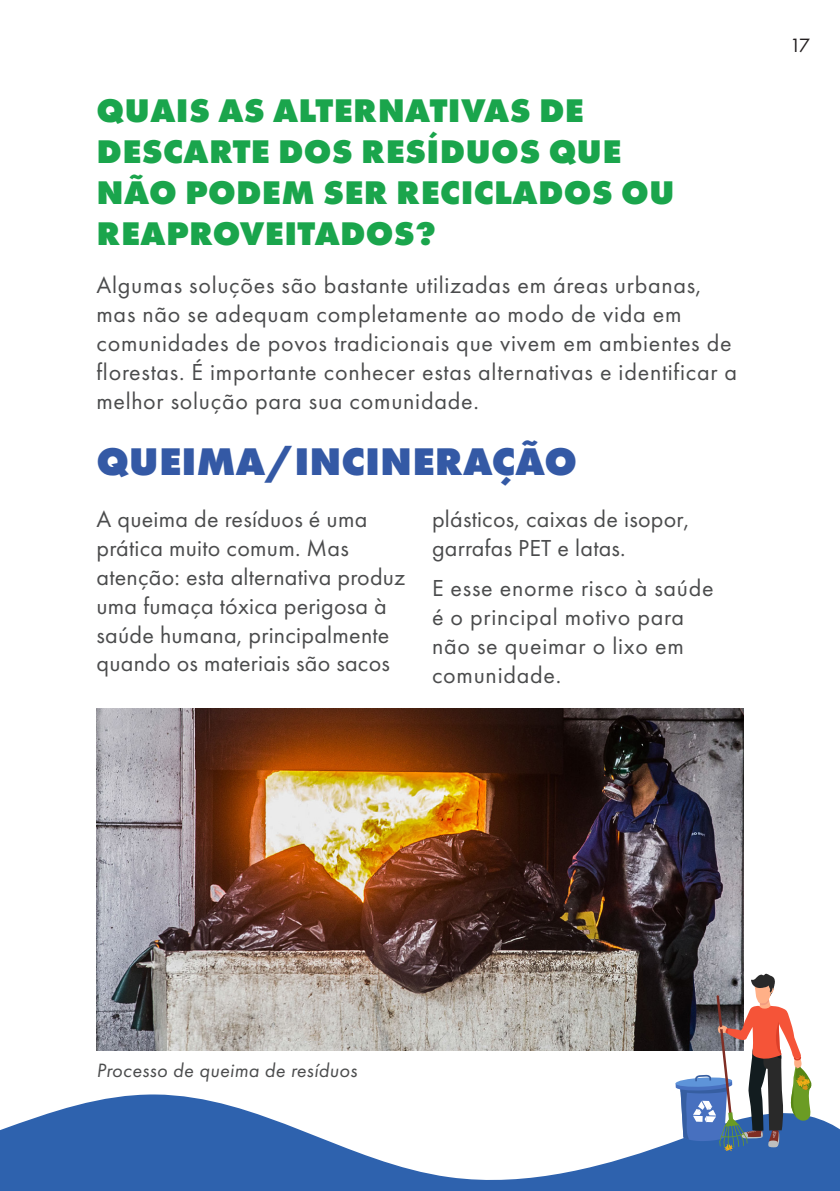
<style>
.page{position:relative;width:840px;height:1191px;background:#fff}
.page>*{position:absolute;margin:0;border:0;box-sizing:border-box;transform-origin:0 0}
.t1{font:800 40px "Futura PT";color:#3459a5}
.t2{font:800 34px/40.8px "Futura PT";letter-spacing:.01em;color:#1aa54c}
.t3{font:24px/28.8px "Futura PT";letter-spacing:.03em;color:#4b4c4d}
.t4{font:24px/28.8px "Futura PT";letter-spacing:.01em;color:#4b4c4d}
.t5{font:italic 20px "Futura PT";letter-spacing:.02em;color:#4b4c4d}
.t6{font:20px "Futura PT";color:#231f20}
</style>
<div class="page">
<svg style="left:0;top:1094px;width:839px;height:97px;fill:#2e62ae"></svg>
<img style="left:96px;top:709px;width:647px;height:341px">
<svg style="left:675px;top:973px;width:136px;height:178px"></svg>
<p class="t2" style="left:97px;top:90px;width:579px">QUAIS AS ALTERNATIVAS DE<br>DESCARTE DOS RESÍDUOS QUE<br>NÃO PODEM SER RECICLADOS OU<br>REAPROVEITADOS?</p>
<p class="t3" style="left:96px;top:271px;width:642px">Algumas soluções são bastante utilizadas em áreas urbanas, mas não se adequam completamente ao modo de vida em comunidades de povos tradicionais que vivem em ambientes de florestas. É importante conhecer estas alternativas e identificar a melhor solução para sua comunidade.</p>
<p class="t1" style="left:96px;top:436px;width:481px">QUEIMA/INCINERAÇÃO</p>
<p class="t4" style="left:96px;top:505px;width:310px">A queima de resíduos é uma prática muito comum. Mas atenção: esta alternativa produz uma fumaça tóxica perigosa à saúde humana, principalmente quando os materiais são sacos</p>
<p class="t4" style="left:432px;top:505px;width:259px">plásticos, caixas de isopor, garrafas PET e latas.</p>
<p class="t3" style="left:432px;top:574px;width:283px">E esse enorme risco à saúde é o principal motivo para não se queimar o lixo em comunidade.</p>
<p class="t6" style="left:789px;top:33px;width:22px">17</p>
<p class="t5" style="left:96px;top:1058px;width:262px">Processo de queima de resíduos</p>
</div>
